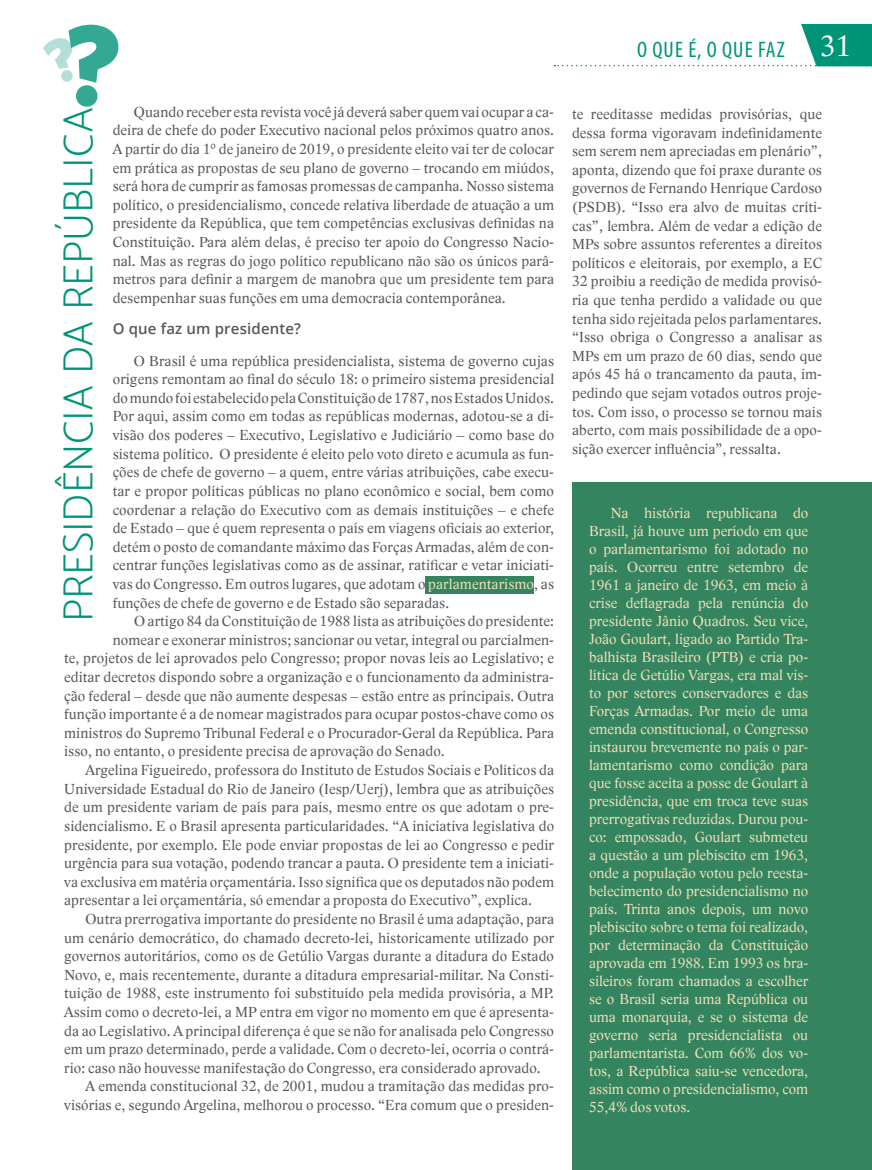
<style>
.page{position:relative;width:872px;height:1170px;background:#fff}
.page>*{position:absolute;margin:0;border:0;box-sizing:border-box;transform-origin:0 0}
.t1{font:116.85px "Mosk Ultra Bold 900";color:#009478}
.t2{font:42px "Mosk Extra Light 200";letter-spacing:.005em;color:#009478}
.t3{font:30px "Lido STFCE";color:#fff}
.t4{font:condensed 22.5px "Myriad Pro";letter-spacing:.05em;color:#009478}
.t5{font:15px/18.6px "Lido STFCE";letter-spacing:.01em;color:#58585a;text-align:justify}
.t6{font:15px/18px "Lido STFCE";color:#efdfb6;text-align:justify}
.t7{font:600 15px "Open Sans";letter-spacing:.01em;color:#58585a}
.s1{color:#efdfb6}
</style>
<div class="page">
<div style="left:425px;top:576px;width:109px;height:17px;background:#348460"></div>
<svg style="left:554px;top:24px;width:318px;height:42px"></svg>
<div style="left:572px;top:482px;width:300px;height:687px;background:#348460"></div>
<h1 class="t1" style="left:67px;top:-7px;width:56px">?</h1>
<p class="t5" style="left:113px;top:103px;width:443px;text-indent:21px">Quando receber esta revista você já deverá saber quem vai ocupar a ca&shy;deira de chefe do poder Executivo nacional pelos próximos quatro anos.<br>A partir do dia 1º de janeiro de 2019, o presidente eleito vai ter de colocar em prática as propostas de seu plano de governo – trocando em miúdos, será hora de cumprir as famosas promessas de campanha. Nosso sistema político, o presidencialismo, concede relativa liberdade de atuação a um presidente da República, que tem competências exclusivas definidas na Constituição. Para além delas, é preciso ter apoio do Congresso Nacio&shy;nal. Mas as regras do jogo político republicano não são os únicos parâ&shy;metros para definir a margem de manobra que um presidente tem para desempenhar suas funções em uma democracia contemporânea.</p>
<p class="t7" style="left:113px;top:318px;width:190px">O que faz um presidente?</p>
<p class="t5" style="left:113px;top:351px;width:443px;text-indent:21px">O Brasil é uma república presidencialista, sistema de governo cujas origens remontam ao final do século 18: o primeiro sistema presidencial do mundo foi estabelecido pela Constituição de 1787, nos Estados Unidos.<br>Por aqui, assim como em todas as repúblicas modernas, adotou-se a di&shy;visão dos poderes – Executivo, Legislativo e Judiciário – como base do sistema político. O presidente é eleito pelo voto direto e acumula as fun&shy;ções de chefe de governo – a quem, entre várias atribuições, cabe execu&shy;tar e propor políticas públicas no plano econômico e social, bem como coordenar a relação do Executivo com as demais instituições – e chefe de Estado – que é quem representa o país em viagens oficiais ao exterior, detém o posto de comandante máximo das Forças Armadas, além de con&shy;centrar funções legislativas como as de assinar, ratificar e vetar iniciati&shy;vas do Congresso. Em outros lugares, que adotam o <span class="s1">parlamentarismo</span>, as funções de chefe de governo e de Estado são separadas.</p>
<p class="t5" style="left:134px;top:612px;width:421px">O artigo 84 da Constituição de 1988 lista as atribuições do presidente:</p>
<p class="t5" style="left:113px;top:630px;width:443px">nomear e exonerar ministros; sancionar ou vetar, integral ou parcialmen-</p>
<p class="t5" style="left:64px;top:649px;width:491px">te, projetos de lei aprovados pelo Congresso; propor novas leis ao Legislativo; e</p>
<p class="t5" style="left:64px;top:667px;width:491px">editar decretos dispondo sobre a organização e o funcionamento da administra-</p>
<p class="t5" style="left:64px;top:686px;width:491px">ção federal – desde que não aumente despesas – estão entre as principais. Outra</p>
<p class="t5" style="left:64px;top:705px;width:491px">função importante é a de nomear magistrados para ocupar postos-chave como os</p>
<p class="t5" style="left:64px;top:723px;width:491px">ministros do Supremo Tribunal Federal e o Procurador-Geral da República. Para</p>
<p class="t5" style="left:64px;top:742px;width:382px">isso, no entanto, o presidente precisa de aprovação do Senado.</p>
<p class="t5" style="left:85px;top:760px;width:470px">Argelina Figueiredo, professora do Instituto de Estudos Sociais e Políticos da</p>
<p class="t5" style="left:64px;top:779px;width:491px">Universidade Estadual do Rio de Janeiro (Iesp/Uerj), lembra que as atribuições</p>
<p class="t5" style="left:64px;top:798px;width:491px">de um presidente variam de país para país, mesmo entre os que adotam o pre-</p>
<p class="t5" style="left:64px;top:816px;width:491px">sidencialismo. E o Brasil apresenta particularidades. “A iniciativa legislativa do</p>
<p class="t5" style="left:64px;top:835px;width:491px">presidente, por exemplo. Ele pode enviar propostas de lei ao Congresso e pedir</p>
<p class="t5" style="left:64px;top:853px;width:491px">urgência para sua votação, podendo trancar a pauta. O presidente tem a iniciati-</p>
<p class="t5" style="left:64px;top:872px;width:491px">va exclusiva em matéria orçamentária. Isso significa que os deputados não podem</p>
<p class="t5" style="left:64px;top:891px;width:469px">apresentar a lei orçamentária, só emendar a proposta do Executivo”, explica.</p>
<p class="t5" style="left:85px;top:909px;width:470px">Outra prerrogativa importante do presidente no Brasil é uma adaptação, para</p>
<p class="t5" style="left:64px;top:928px;width:491px">um cenário democrático, do chamado decreto-lei, historicamente utilizado por</p>
<p class="t5" style="left:64px;top:946px;width:491px">governos autoritários, como os de Getúlio Vargas durante a ditadura do Estado</p>
<p class="t5" style="left:64px;top:965px;width:491px">Novo, e, mais recentemente, durante a ditadura empresarial-militar. Na Consti-</p>
<p class="t5" style="left:64px;top:984px;width:491px">tuição de 1988, este instrumento foi substituído pela medida provisória, a MP.</p>
<p class="t5" style="left:64px;top:1002px;width:491px">Assim como o decreto-lei, a MP entra em vigor no momento em que é apresenta-</p>
<p class="t5" style="left:64px;top:1021px;width:491px">da ao Legislativo. A principal diferença é que se não for analisada pelo Congresso</p>
<p class="t5" style="left:64px;top:1039px;width:491px">em um prazo determinado, perde a validade. Com o decreto-lei, ocorria o contrá-</p>
<p class="t5" style="left:64px;top:1058px;width:478px">rio: caso não houvesse manifestação do Congresso, era considerado aprovado.</p>
<p class="t5" style="left:85px;top:1077px;width:470px">A emenda constitucional 32, de 2001, mudou a tramitação das medidas pro-</p>
<p class="t5" style="left:64px;top:1095px;width:491px">visórias e, segundo Argelina, melhorou o processo. “Era comum que o presiden-</p>
<h2 class="t2" style="left:54px;top:622px;width:516px;rotate:-90deg">presidência da república</h2>
<h3 class="t4" style="left:637px;top:36px;width:149px">O QUE É, O QUE FAZ</h3>
<h3 class="t3" style="left:820px;top:28px;width:32px">31</h3>
<p class="t5" style="left:572px;top:105px;width:251px">te reeditasse medidas provisórias, que dessa forma vigoravam indefinidamente sem serem nem apreciadas em plenário”, aponta, dizendo que foi praxe durante os governos de Fernando Henrique Cardoso (PSDB). “Isso era alvo de muitas críti&shy;cas”, lembra. Além de vedar a edição de MPs sobre assuntos referentes a direitos políticos e eleitorais, por exemplo, a EC 32 proibiu a reedição de medida provisó&shy;ria que tenha perdido a validade ou que tenha sido rejeitada pelos parlamentares. “Isso obriga o Congresso a analisar as MPs em um prazo de 60 dias, sendo que após 45 há o trancamento da pauta, im&shy;pedindo que sejam votados outros proje&shy;tos. Com isso, o processo se tornou mais aberto, com mais possibilidade de a opo&shy;sição exercer influência”, ressalta.</p>
<p class="t6" style="left:589px;top:504px;width:221px;text-indent:21px">Na história republicana do Brasil, já houve um período em que o parlamentarismo foi adotado no país. Ocorreu entre setembro de 1961 a janeiro de 1963, em meio à crise deflagrada pela renúncia do presidente Jânio Quadros. Seu vice, João Goulart, ligado ao Partido Tra&shy;balhista Brasileiro (PTB) e cria po&shy;lítica de Getúlio Vargas, era mal vis&shy;to por setores conservadores e das Forças Armadas. Por meio de uma emenda constitucional, o Congresso instaurou brevemente no país o par&shy;lamentarismo como condição para que fosse aceita a posse de Goulart à presidência, que em troca teve suas prerrogativas reduzidas. Durou pou&shy;co: empossado, Goulart submeteu a questão a um plebiscito em 1963, onde a população votou pelo reesta&shy;belecimento do presidencialismo no país. Trinta anos depois, um novo plebiscito sobre o tema foi realizado, por determinação da Constituição aprovada em 1988. Em 1993 os bra&shy;sileiros foram chamados a escolher se o Brasil seria uma República ou uma monarquia, e se o sistema de governo seria presidencialista ou parlamentarista. Com 66% dos vo&shy;tos, a República saiu-se vencedora, assim como o presidencialismo, com 55,4% dos votos.</p>
</div>
